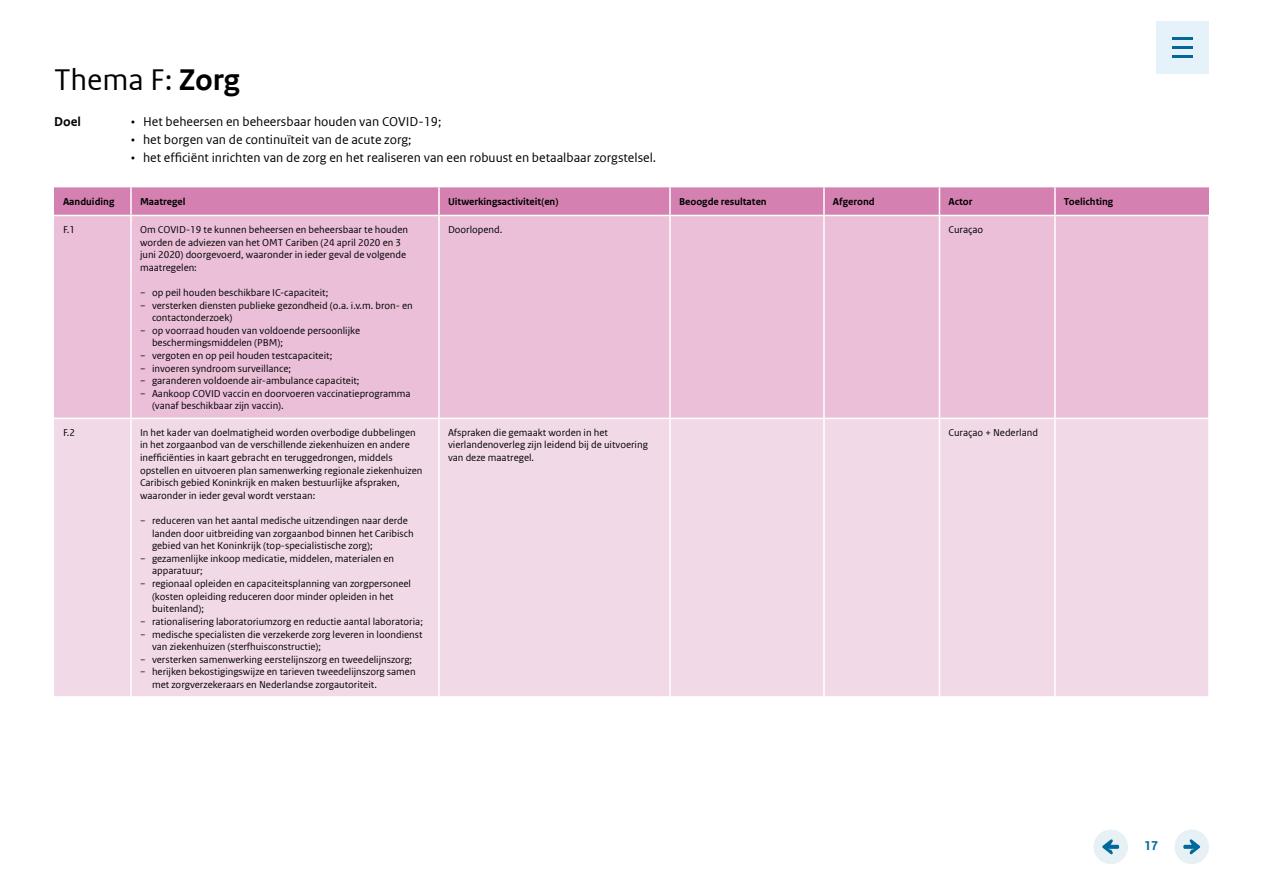
<style>
.page{position:relative;width:1263px;height:893px;background:#fff}
.page>*{position:absolute;margin:0;border:0;box-sizing:border-box;transform-origin:0 0}
._05_Heading_H2{font:31.5px "Rijksoverheid Sans Web Text";color:#000}
.t1{font:13.5px "Rijksoverheid Sans Web Text";color:#000}
._06_Bodycopy{font:700 13.5px "Rijksoverheid Sans Web Text";color:#000}
.t2{font:700 13.5px "Rijksoverheid Sans Web Text";color:#01689b}
.Table_Bodycopy{font:10.5px/12.6px "Rijksoverheid Sans Web Text";color:#000}
.Table_Heading_H2{font:700 10.5px "Rijksoverheid Sans Web Text";color:#000}
.s1{font-weight:700}
</style>
<div class="page">
<div style="left:1156px;top:21px;width:53px;height:53px;background:#e6f2f9"></div>
<hr style="left:1172px;top:37px;width:21px;height:3px;background:#01689b">
<hr style="left:1172px;top:55px;width:21px;height:3px;background:#01689b">
<hr style="left:1172px;top:46px;width:21px;height:3px;background:#01689b">
<div style="left:1174px;top:830px;width:35px;height:34px;background:#e6f0f5;border-radius:50%"></div>
<svg style="left:1183px;top:839px;width:17px;height:15px"></svg>
<div style="left:1093px;top:830px;width:35px;height:34px;background:#e6f0f5;border-radius:50%"></div>
<svg style="left:1102px;top:839px;width:17px;height:15px"></svg>
<div style="left:54px;top:216px;width:1154px;height:202px;background:#eabfd7"></div>
<div style="left:54px;top:419px;width:1154px;height:277px;background:#f2d9e7"></div>
<svg style="left:54px;top:187px;width:1155px;height:28px;background:#d583b2"></svg>
<hr style="left:1054px;top:187px;width:2px;height:28px;background:#fff">
<hr style="left:130px;top:216px;width:2px;height:202px;background:#fff">
<hr style="left:130px;top:419px;width:2px;height:277px;background:#fff">
<hr style="left:438px;top:419px;width:2px;height:277px;background:#fff">
<hr style="left:669px;top:419px;width:2px;height:277px;background:#fff">
<hr style="left:823px;top:419px;width:2px;height:277px;background:#fff">
<hr style="left:939px;top:419px;width:1px;height:277px;background:#fff">
<hr style="left:1054px;top:419px;width:2px;height:277px;background:#fff">
<hr style="left:438px;top:216px;width:2px;height:202px;background:#fff">
<hr style="left:669px;top:216px;width:2px;height:202px;background:#fff">
<hr style="left:823px;top:216px;width:2px;height:202px;background:#fff">
<hr style="left:939px;top:216px;width:1px;height:202px;background:#fff">
<hr style="left:1054px;top:216px;width:2px;height:202px;background:#fff">
<h2 class="_05_Heading_H2" style="left:54px;top:62px;width:187px">Thema F: <span class="s1">Zorg</span></h2>
<p class="_06_Bodycopy" style="left:54px;top:114px;width:28px">Doel</p>
<p class="t1" style="left:131px;top:114px;width:312px">• Het beheersen en beheersbaar houden van COVID-19;</p>
<p class="t1" style="left:131px;top:132px;width:282px">• het borgen van de continuïteit van de acute zorg;</p>
<p class="t1" style="left:131px;top:150px;width:527px">• het efficiënt inrichten van de zorg en het realiseren van een robuust en betaalbaar zorgstelsel.</p>
<h3 class="Table_Heading_H2" style="left:63px;top:196px;width:53px">Aanduiding</h3>
<h3 class="Table_Heading_H2" style="left:140px;top:196px;width:47px">Maatregel</h3>
<h3 class="Table_Heading_H2" style="left:448px;top:196px;width:112px">Uitwerkingsactiviteit(en)</h3>
<h3 class="Table_Heading_H2" style="left:679px;top:196px;width:89px">Beoogde resultaten</h3>
<h3 class="Table_Heading_H2" style="left:833px;top:196px;width:43px">Afgerond</h3>
<h3 class="Table_Heading_H2" style="left:948px;top:196px;width:26px">Actor</h3>
<h3 class="Table_Heading_H2" style="left:1064px;top:196px;width:51px">Toelichting</h3>
<p class="Table_Bodycopy" style="left:63px;top:223px;width:14px">F.1</p>
<p class="Table_Bodycopy" style="left:140px;top:223px;width:269px">Om COVID-19 te kunnen beheersen en beheersbaar te houden worden de adviezen van het OMT Cariben (24 april 2020 en 3 juni 2020) doorgevoerd, waaronder in ieder geval de volgende maatregelen:</p>
<p class="Table_Bodycopy" style="left:140px;top:286px;width:190px">− op peil houden beschikbare IC-capaciteit;</p>
<p class="Table_Bodycopy" style="left:152px;top:299px;width:262px;text-indent:-12px">− versterken diensten publieke gezondheid (o.a. i.v.m. bron- en contactonderzoek)</p>
<p class="Table_Bodycopy" style="left:152px;top:324px;width:210px;text-indent:-12px">− op voorraad houden van voldoende persoonlijke beschermingsmiddelen (PBM);</p>
<p class="Table_Bodycopy" style="left:140px;top:349px;width:194px">− vergoten en op peil houden testcapaciteit;</p>
<p class="Table_Bodycopy" style="left:140px;top:362px;width:153px">− invoeren syndroom surveillance;</p>
<p class="Table_Bodycopy" style="left:140px;top:374px;width:221px">− garanderen voldoende air-ambulance capaciteit;</p>
<p class="Table_Bodycopy" style="left:152px;top:387px;width:260px;text-indent:-12px">− Aankoop COVID vaccin en doorvoeren vaccinatieprogramma (vanaf beschikbaar zijn vaccin).</p>
<p class="Table_Bodycopy" style="left:448px;top:223px;width:56px">Doorlopend.</p>
<p class="Table_Bodycopy" style="left:948px;top:223px;width:36px">Curaçao</p>
<p class="Table_Bodycopy" style="left:63px;top:426px;width:14px">F.2</p>
<p class="Table_Bodycopy" style="left:140px;top:426px;width:284px">In het kader van doelmatigheid worden overbodige dubbelingen in het zorgaanbod van de verschillende ziekenhuizen en andere inefficiënties in kaart gebracht en teruggedrongen, middels opstellen en uitvoeren plan samenwerking regionale ziekenhuizen Caribisch gebied Koninkrijk en maken bestuurlijke afspraken, waaronder in ieder geval wordt verstaan:</p>
<p class="Table_Bodycopy" style="left:152px;top:514px;width:263px;text-indent:-12px">− reduceren van het aantal medische uitzendingen naar derde landen door uitbreiding van zorgaanbod binnen het Caribisch gebied van het Koninkrijk (top-specialistische zorg);</p>
<p class="Table_Bodycopy" style="left:152px;top:552px;width:244px;text-indent:-12px">− gezamenlijke inkoop medicatie, middelen, materialen en apparatuur;</p>
<p class="Table_Bodycopy" style="left:152px;top:577px;width:260px;text-indent:-12px">− regionaal opleiden en capaciteitsplanning van zorgpersoneel (kosten opleiding reduceren door minder opleiden in het buitenland);</p>
<p class="Table_Bodycopy" style="left:140px;top:615px;width:284px">− rationalisering laboratoriumzorg en reductie aantal laboratoria;</p>
<p class="Table_Bodycopy" style="left:152px;top:628px;width:272px;text-indent:-12px">− medische specialisten die verzekerde zorg leveren in loondienst van ziekenhuizen (sterfhuisconstructie);</p>
<p class="Table_Bodycopy" style="left:140px;top:653px;width:274px">− versterken samenwerking eerstelijnszorg en tweedelijnszorg;</p>
<p class="Table_Bodycopy" style="left:152px;top:665px;width:265px;text-indent:-12px">− herijken bekostigingswijze en tarieven tweedelijnszorg samen met zorgverzekeraars en Nederlandse zorgautoriteit.</p>
<p class="Table_Bodycopy" style="left:448px;top:426px;width:201px">Afspraken die gemaakt worden in het vierlandenoverleg zijn leidend bij de uitvoering van deze maatregel.</p>
<p class="Table_Bodycopy" style="left:948px;top:426px;width:91px">Curaçao + Nederland</p>
<p class="t2" style="left:1144px;top:838px;width:16px">17</p>
</div>
